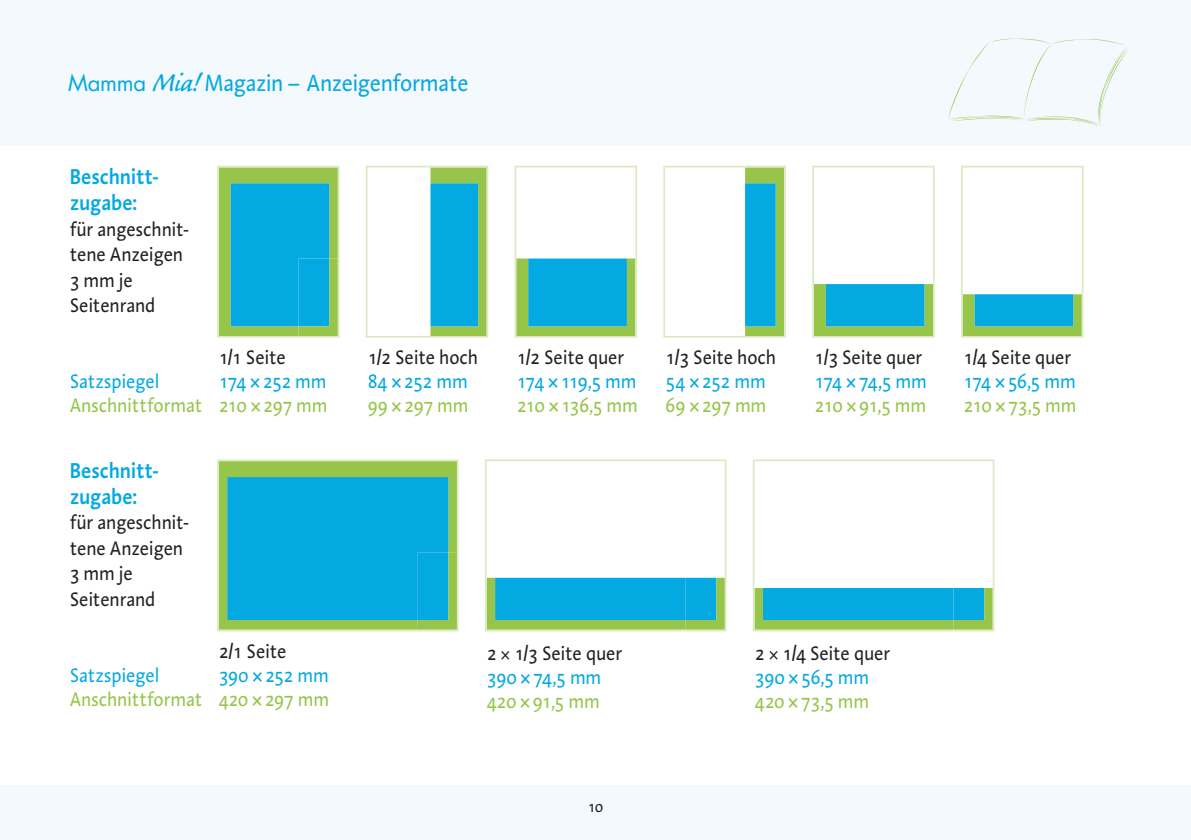
<style>
.page{position:relative;width:1191px;height:840px;background:#fff}
.page>*{position:absolute;margin:0;border:0;box-sizing:border-box;transform-origin:0 0}
.t1{font:24px "Aroma LT";letter-spacing:-.03em;color:#04a9e2;scale:.9 1}
.t2{font:600 22px/25.6px "Aroma LT";letter-spacing:-.015em;color:#04a9e2;scale:.9 1}
.t3{font:20px/25.6px "Aroma LT";letter-spacing:-.015em;color:#231f20;scale:.9 1}
.t4{font:20px "Aroma LT";letter-spacing:-.015em;color:#96c549;scale:.9 1}
.t5{font:20px "Aroma LT";letter-spacing:-.02em;color:#04a9e2;scale:.9 1}
.t6{font:16px "Aroma LT";color:#231f20;scale:.9 1}
.s1{font-family:"Futura LT Pro";font-size:22px}
.s2{font-family:"Caliban";font-style:italic;font-size:35px}
</style>
<div class="page">
<div style="left:0;top:0;width:1191px;height:839px;background:#f3f9fd"></div>
<div style="left:0;top:146px;width:1191px;height:638px;background:#fff"></div>
<svg style="left:217px;top:165px;width:123px;height:173px"></svg>
<svg style="left:365px;top:165px;width:124px;height:173px"></svg>
<svg style="left:514px;top:165px;width:123px;height:173px"></svg>
<svg style="left:663px;top:165px;width:123px;height:173px"></svg>
<svg style="left:812px;top:165px;width:123px;height:173px"></svg>
<svg style="left:961px;top:165px;width:123px;height:173px"></svg>
<svg style="left:217px;top:459px;width:242px;height:173px"></svg>
<svg style="left:485px;top:459px;width:242px;height:173px"></svg>
<svg style="left:752px;top:459px;width:243px;height:173px"></svg>
<svg style="left:948px;top:39px;width:180px;height:87px"></svg>
<p class="t1" style="left:68px;top:68px;width:447px"><span class="s1">Mamma</span> <span class="s2">Mia!</span> Magazin – Anzeigenformate</p>
<p class="t2" style="left:70px;top:163px;width:99px">Beschnitt&shy;zugabe:</p>
<p class="t3" style="left:70px;top:215px;width:134px">für angeschnit&shy;tene Anzeigen<br>3 mm je<br>Seitenrand</p>
<p class="t5" style="left:70px;top:369px;width:101px">Satzspiegel</p>
<p class="t4" style="left:70px;top:393px;width:149px">Anschnittformat</p>
<p class="t3" style="left:219px;top:344px;width:76px">1/1 Seite</p>
<p class="t5" style="left:219px;top:369px;width:121px">174 ×252 mm</p>
<p class="t4" style="left:219px;top:393px;width:123px">210 ×297 mm</p>
<p class="t2" style="left:70px;top:457px;width:99px">Beschnitt&shy;zugabe:</p>
<p class="t3" style="left:70px;top:509px;width:134px">für angeschnit&shy;tene Anzeigen<br>3 mm je<br>Seitenrand</p>
<p class="t5" style="left:70px;top:662px;width:101px">Satzspiegel</p>
<p class="t4" style="left:70px;top:686px;width:149px">Anschnittformat</p>
<p class="t3" style="left:219px;top:637px;width:77px">2/1 Seite</p>
<p class="t5" style="left:219px;top:662px;width:124px">390 ×252 mm</p>
<p class="t4" style="left:219px;top:686px;width:124px">420 ×297 mm</p>
<p class="t3" style="left:368px;top:344px;width:124px">1/2 Seite hoch</p>
<p class="t5" style="left:368px;top:369px;width:113px">84 ×252 mm</p>
<p class="t4" style="left:368px;top:393px;width:114px">99 ×297 mm</p>
<p class="t3" style="left:516px;top:344px;width:121px">1/2 Seite quer</p>
<p class="t5" style="left:516px;top:369px;width:135px">174 ×119,5 mm</p>
<p class="t4" style="left:516px;top:393px;width:136px">210 ×136,5 mm</p>
<p class="t3" style="left:487px;top:639px;width:152px">2 1/3 Seite quer</p>
<p class="t5" style="left:487px;top:663px;width:129px">390 ×74,5 mm</p>
<p class="t4" style="left:487px;top:687px;width:127px">420 ×91,5 mm</p>
<p class="t3" style="left:665px;top:344px;width:124px">1/3 Seite hoch</p>
<p class="t5" style="left:665px;top:369px;width:113px">54 ×252 mm</p>
<p class="t4" style="left:665px;top:393px;width:113px">69 ×297 mm</p>
<p class="t3" style="left:814px;top:344px;width:121px">1/3 Seite quer</p>
<p class="t5" style="left:814px;top:369px;width:126px">174 ×74,5 mm</p>
<p class="t4" style="left:814px;top:393px;width:126px">210 ×91,5 mm</p>
<p class="t3" style="left:755px;top:639px;width:152px">2 1/4 Seite quer</p>
<p class="t5" style="left:755px;top:663px;width:129px">390 ×56,5 mm</p>
<p class="t4" style="left:755px;top:687px;width:129px">420 ×73,5 mm</p>
<p class="t6" style="left:588px;top:795px;width:19px">10</p>
<p class="t3" style="left:963px;top:344px;width:121px">1/4 Seite quer</p>
<p class="t5" style="left:963px;top:369px;width:126px">174 ×56,5 mm</p>
<p class="t4" style="left:963px;top:393px;width:127px">210 ×73,5 mm</p>
</div>
